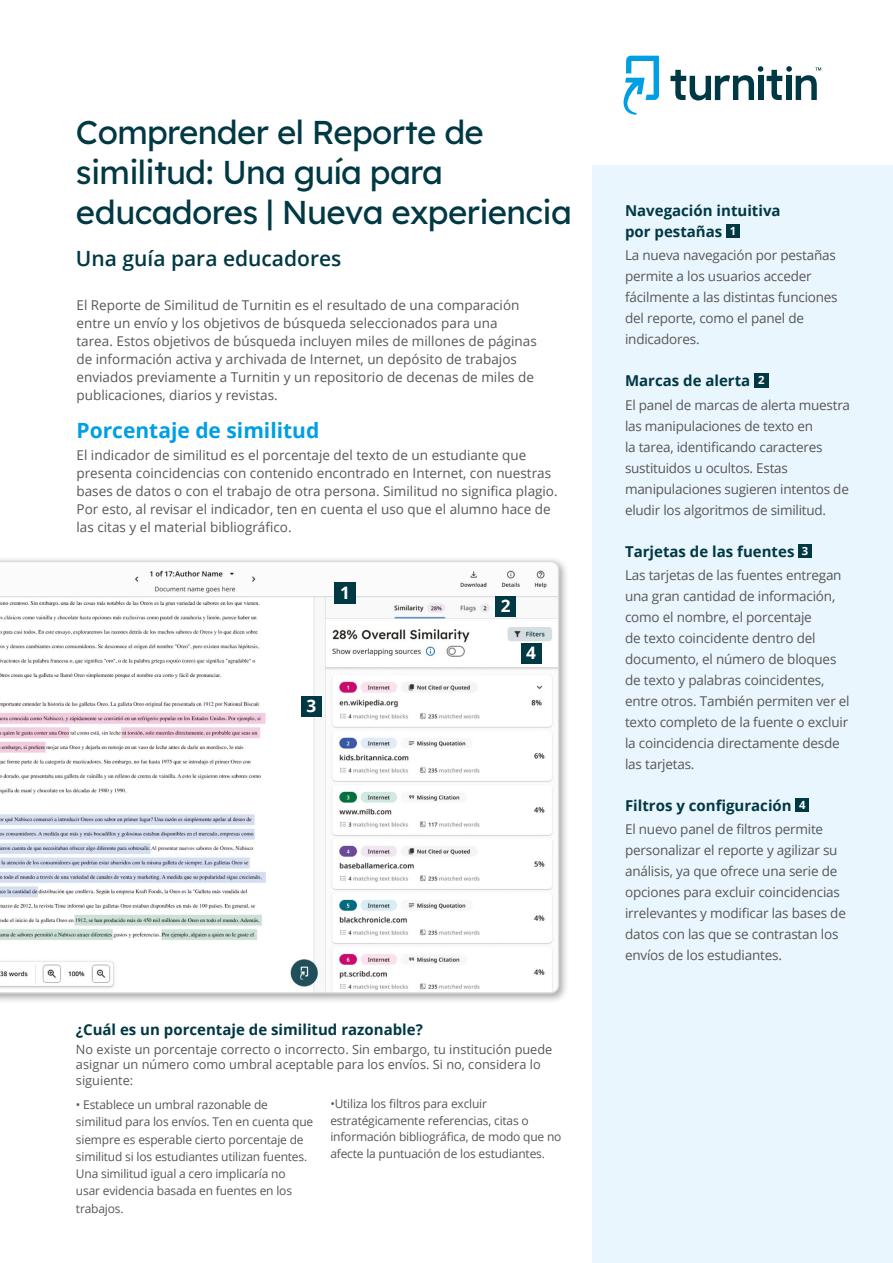
<style>
.page{position:relative;width:893px;height:1263px;background:#fff}
.page>*{position:absolute;margin:0;border:0;box-sizing:border-box;transform-origin:0 0}
.t1{font:33px/39.6px "Lexend Deca";letter-spacing:-.02em;color:#003843}
.t2{font:600 21px "Open Sans";color:#003843}
.t3{font:700 21px "Open Sans";color:#009fe3}
.t4{font:700 17.25px "Open Sans";color:#fff}
.t5{font:700 15px/21px "Open Sans";color:#003843}
.t6{font:13.5px/21px "Open Sans";letter-spacing:-.015em;color:#575756}
.t7{font:12.75px/15px "Open Sans";color:#575756}
.t8{font:12px/17.2px "Open Sans";letter-spacing:-.015em;color:#575756}
.s1{font-size:11.25px;color:#fff}
</style>
<div class="page">
<svg style="left:624px;top:56px;width:35px;height:59px"></svg>
<svg style="left:670px;top:66px;width:151px;height:34px"></svg>
<div style="left:592px;top:165px;width:301px;height:1098px;background:#eaf6fe"></div>
<div style="left:726px;top:224px;width:14px;height:14px;background:#003843"></div>
<div style="left:754px;top:373px;width:14px;height:14px;background:#003843"></div>
<div style="left:798px;top:544px;width:14px;height:14px;background:#003843"></div>
<div style="left:796px;top:799px;width:13px;height:13px;background:#003843"></div>
<div style="left:0;top:556px;width:570px;height:448px;background:#000;opacity:.35"></div>
<svg style="left:0;top:561px;width:559px;height:432px"></svg>
<div style="left:334px;top:583px;width:22px;height:21px;background:#003843"></div>
<div style="left:495px;top:596px;width:21px;height:21px;background:#003843"></div>
<div style="left:301px;top:696px;width:21px;height:21px;background:#003843"></div>
<div style="left:521px;top:643px;width:20px;height:21px;background:#003843"></div>
<h1 class="t1" style="left:76px;top:109px;width:497px">Comprender el Reporte de similitud: Una guía para educadores | Nueva experiencia</h1>
<h2 class="t2" style="left:76px;top:244px;width:267px">Una guía para educadores</h2>
<p class="t6" style="left:77px;top:295px;width:462px;line-height:18px">El Reporte de Similitud de Turnitin es el resultado de una comparación entre un envío y los objetivos de búsqueda seleccionados para una tarea. Estos objetivos de búsqueda incluyen miles de millones de páginas de información activa y archivada de Internet, un depósito de trabajos enviados previamente a Turnitin y un repositorio de decenas de miles de publicaciones, diarios y revistas.</p>
<h2 class="t3" style="left:77px;top:415px;width:244px">Porcentaje de similitud</h2>
<p class="t6" style="left:77px;top:446px;width:483px;line-height:18px">El indicador de similitud es el porcentaje del texto de un estudiante que presenta coincidencias con contenido encontrado en Internet, con nuestras bases de datos o con el trabajo de otra persona. Similitud no significa plagio.<br>Por esto, al revisar el indicador, ten en cuenta el uso que el alumno hace de las citas y el material bibliográfico.</p>
<p class="t4" style="left:340px;top:580px;width:11px">1</p>
<p class="t4" style="left:306px;top:694px;width:11px">3</p>
<p class="t4" style="left:501px;top:593px;width:11px">2</p>
<p class="t4" style="left:526px;top:640px;width:11px">4</p>
<p class="t5" style="left:76px;top:1018px;width:348px">¿Cuál es un porcentaje de similitud razonable?</p>
<p class="t7" style="left:76px;top:1041px;width:478px">No existe un porcentaje correcto o incorrecto. Sin embargo, tu institución puede asignar un número como umbral aceptable para los envíos. Si no, considera lo</p>
<p class="t7" style="left:76px;top:1073px;width:59px">siguiente:</p>
<p class="t8" style="left:76px;top:1096px;width:239px">• Establece un umbral razonable de similitud para los envíos. Ten en cuenta que siempre es esperable cierto porcentaje de similitud si los estudiantes utilizan fuentes.<br>Una similitud igual a cero implicaría no<br>usar evidencia basada en fuentes en los trabajos.</p>
<p class="t8" style="left:330px;top:1095px;width:233px;line-height:16.5px">•Utiliza los filtros para excluir estratégicamente referencias, citas o información bibliográfica, de modo que no afecte la puntuación de los estudiantes.</p>
<p class="t5" style="left:625px;top:200px;width:157px">Navegación intuitiva por pestañas <sup>1</sup></p>
<p class="t6" style="left:625px;top:244px;width:214px">La nueva navegación por pestañas permite a los usuarios acceder fácilmente a las distintas funciones del reporte, como el panel de indicadores.</p>
<p class="t5" style="left:625px;top:370px;width:141px">Marcas de alerta <sup>2</sup></p>
<p class="t6" style="left:625px;top:394px;width:227px">El panel de marcas de alerta muestra las manipulaciones de texto en<br>la tarea, identificando caracteres sustituidos u ocultos. Estas manipulaciones sugieren intentos de eludir los algoritmos de similitud.</p>
<p class="t5" style="left:625px;top:540px;width:185px">Tarjetas de las fuentes <span class="s1">3</span></p>
<p class="t6" style="left:625px;top:564px;width:226px">Las tarjetas de las fuentes entregan una gran cantidad de información, como el nombre, el porcentaje<br>de texto coincidente dentro del documento, el número de bloques de texto y palabras coincidentes, entre otros. También permiten ver el texto completo de la fuente o excluir la coincidencia directamente desde las tarjetas.</p>
<p class="t5" style="left:625px;top:795px;width:182px">Filtros y configuración <span class="s1">4</span></p>
<p class="t6" style="left:625px;top:819px;width:222px">El nuevo panel de filtros permite personalizar el reporte y agilizar su análisis, ya que ofrece una serie de opciones para excluir coincidencias irrelevantes y modificar las bases de datos con las que se contrastan los envíos de los estudiantes.</p>
</div>
